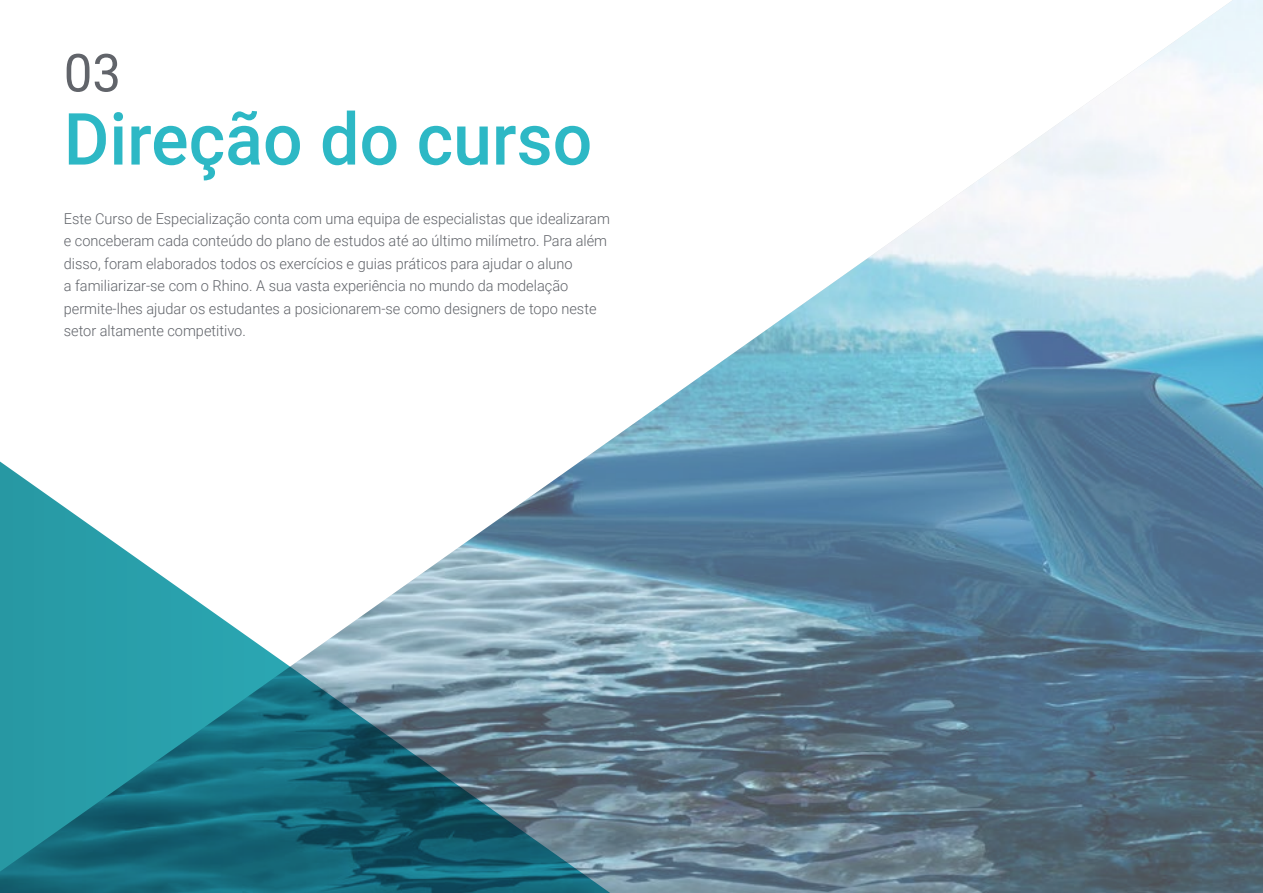
<style>
.page{position:relative;width:1263px;height:893px;background:#fff}
.page>*{position:absolute;margin:0;border:0;box-sizing:border-box;transform-origin:0 0}
.t1{font:500 72px "Roboto";color:#2db8c5}
.t2{font:52.5px "Roboto";color:#61646a}
.t3{font:300 15px/22.5px "Roboto";color:#61646a}
</style>
<div class="page">
<img style="left:602px;top:0;width:661px;height:893px">
<svg style="left:0;top:446px;width:640px;height:447px"></svg>
<h2 class="t2" style="left:64px;top:36px;width:59px">03</h2>
<h1 class="t1" style="left:64px;top:89px;width:530px">Direção do curso</h1>
<p class="t3" style="left:64px;top:207px;width:548px">Este Curso de Especialização conta com uma equipa de especialistas que idealizaram e conceberam cada conteúdo do plano de estudos até ao último milímetro. Para além disso, foram elaborados todos os exercícios e guias práticos para ajudar o aluno<br>a familiarizar-se com o Rhino. A sua vasta experiência no mundo da modelação permite-lhes ajudar os estudantes a posicionarem-se como designers de topo neste setor altamente competitivo.</p>
</div>
